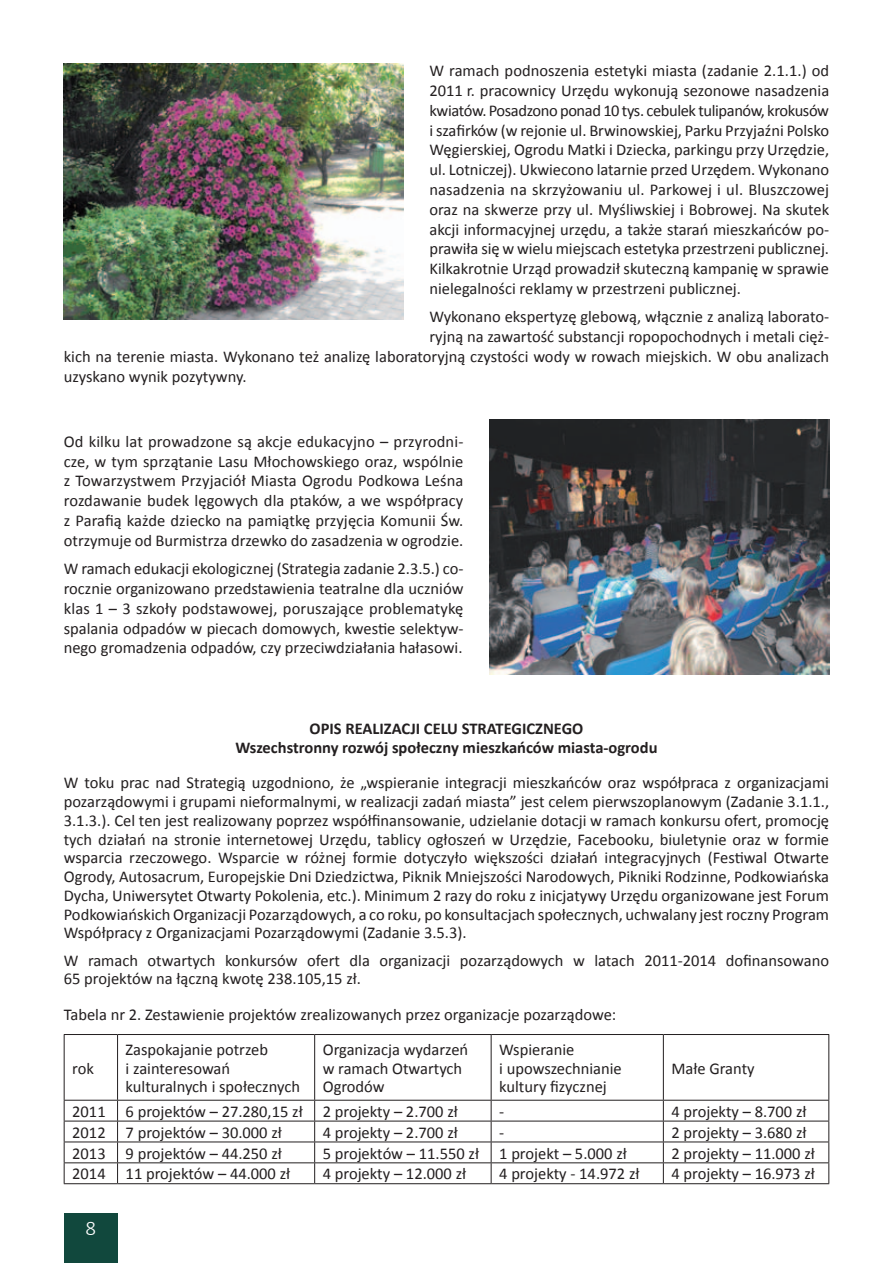
<style>
.page{position:relative;width:893px;height:1263px;background:#fff}
.page>*{position:absolute;margin:0;border:0;box-sizing:border-box;transform-origin:0 0}
.t1{font:300 21px "Calibri";color:#fff}
.t2{font:16.5px/19.8px "Calibri";color:#231f20;text-align:justify}
.t3{font:700 16.5px/18.8px "Calibri";color:#231f20;text-align:center}
</style>
<div class="page">
<div style="left:64px;top:1213px;width:54px;height:50px;background:#11483d"></div>
<hr style="left:64px;top:1034px;width:54px;height:1px;background:#231f20">
<hr style="left:64px;top:1035px;width:1px;height:65px;background:#231f20">
<hr style="left:118px;top:1034px;width:197px;height:1px;background:#231f20">
<hr style="left:117px;top:1035px;width:1px;height:65px;background:#231f20">
<hr style="left:315px;top:1034px;width:176px;height:1px;background:#231f20">
<hr style="left:314px;top:1035px;width:1px;height:65px;background:#231f20">
<hr style="left:491px;top:1034px;width:172px;height:1px;background:#231f20">
<hr style="left:491px;top:1035px;width:1px;height:65px;background:#231f20">
<hr style="left:663px;top:1034px;width:166px;height:1px;background:#231f20">
<hr style="left:663px;top:1035px;width:1px;height:65px;background:#231f20">
<hr style="left:828px;top:1035px;width:1px;height:65px;background:#231f20">
<hr style="left:64px;top:1100px;width:54px;height:1px;background:#231f20">
<hr style="left:118px;top:1100px;width:197px;height:1px;background:#231f20">
<hr style="left:315px;top:1100px;width:176px;height:1px;background:#231f20">
<hr style="left:491px;top:1100px;width:172px;height:1px;background:#231f20">
<hr style="left:663px;top:1100px;width:166px;height:1px;background:#231f20">
<hr style="left:64px;top:1121px;width:54px;height:1px;background:#231f20">
<hr style="left:118px;top:1121px;width:197px;height:1px;background:#231f20">
<hr style="left:315px;top:1121px;width:176px;height:1px;background:#231f20">
<hr style="left:491px;top:1121px;width:172px;height:1px;background:#231f20">
<hr style="left:663px;top:1121px;width:166px;height:1px;background:#231f20">
<hr style="left:64px;top:1141px;width:54px;height:1px;background:#231f20">
<hr style="left:118px;top:1141px;width:197px;height:1px;background:#231f20">
<hr style="left:315px;top:1141px;width:176px;height:1px;background:#231f20">
<hr style="left:491px;top:1141px;width:172px;height:1px;background:#231f20">
<hr style="left:663px;top:1141px;width:166px;height:1px;background:#231f20">
<hr style="left:64px;top:1162px;width:54px;height:1px;background:#231f20">
<svg style="left:64px;top:1100px;width:1px;height:83px"></svg>
<hr style="left:118px;top:1162px;width:197px;height:1px;background:#231f20">
<svg style="left:117px;top:1100px;width:1px;height:83px"></svg>
<hr style="left:315px;top:1162px;width:176px;height:1px;background:#231f20">
<svg style="left:314px;top:1100px;width:1px;height:83px"></svg>
<hr style="left:491px;top:1162px;width:172px;height:1px;background:#231f20">
<svg style="left:491px;top:1100px;width:1px;height:83px"></svg>
<hr style="left:663px;top:1162px;width:166px;height:1px;background:#231f20">
<svg style="left:663px;top:1100px;width:1px;height:83px"></svg>
<svg style="left:828px;top:1100px;width:1px;height:83px"></svg>
<hr style="left:64px;top:1183px;width:54px;height:1px;background:#231f20">
<hr style="left:118px;top:1183px;width:197px;height:1px;background:#231f20">
<hr style="left:315px;top:1183px;width:176px;height:1px;background:#231f20">
<hr style="left:491px;top:1183px;width:172px;height:1px;background:#231f20">
<hr style="left:663px;top:1183px;width:166px;height:1px;background:#231f20">
<img style="left:64px;top:64px;width:340px;height:255px">
<img style="left:489px;top:420px;width:340px;height:255px">
<p class="t2" style="left:429px;top:61px;width:401px">W ramach podnoszenia estetyki miasta (zadanie 2.1.1.) od 2011 r. pracownicy Urzędu wykonują sezonowe nasadzenia kwiatów. Posadzono ponad 10 tys. cebulek tulipanów, krokusów i szafirków (w rejonie ul. Brwinowskiej, Parku Przyjaźni Polsko Węgierskiej, Ogrodu Matki i Dziecka, parkingu przy Urzędzie, ul. Lotniczej). Ukwiecono latarnie przed Urzędem. Wykonano nasadzenia na skrzyżowaniu ul. Parkowej i ul. Bluszczowej oraz na skwerze przy ul. Myśliwskiej i Bobrowej. Na skutek akcji informacyjnej urzędu, a także starań mieszkańców po&shy;prawiła się w wielu miejscach estetyka przestrzeni publicznej.<br>Kilkakrotnie Urząd prowadził skuteczną kampanię w sprawie nielegalności reklamy w przestrzeni publicznej.</p>
<p class="t2" style="left:429px;top:307px;width:401px">Wykonano ekspertyzę glebową, włącznie z analizą laborato-</p>
<p class="t2" style="left:429px;top:327px;width:401px">ryjną na zawartość substancji ropopochodnych i metali cięż-</p>
<p class="t2" style="left:64px;top:347px;width:767px">kich na terenie miasta. Wykonano też analizę laboratoryjną czystości wody w rowach miejskich. W obu analizach</p>
<p class="t2" style="left:64px;top:366px;width:184px">uzyskano wynik pozytywny.</p>
<p class="t2" style="left:64px;top:431px;width:401px">Od kilku lat prowadzone są akcje edukacyjno – przyrodni&shy;cze, w tym sprzątanie Lasu Młochowskiego oraz, wspólnie z Towarzystwem Przyjaciół Miasta Ogrodu Podkowa Leśna rozdawanie budek lęgowych dla ptaków, a we współpracy z Parafią każde dziecko na pamiątkę przyjęcia Komunii Św. otrzymuje od Burmistrza drzewko do zasadzenia w ogrodzie.</p>
<p class="t2" style="left:64px;top:559px;width:401px">W ramach edukacji ekologicznej (Strategia zadanie 2.3.5.) co&shy;rocznie organizowano przedstawienia teatralne dla uczniów klas 1 – 3 szkoły podstawowej, poruszające problematykę spalania odpadów w piecach domowych, kwestie selektyw&shy;nego gromadzenia odpadów, czy przeciwdziałania hałasowi.</p>
<p class="t3" style="left:235px;top:719px;width:424px">OPIS REALIZACJI CELU STRATEGICZNEGO<br>Wszechstronny rozwój społeczny mieszkańców miasta-ogrodu</p>
<p class="t2" style="left:64px;top:774px;width:767px;line-height:18.8px">W toku prac nad Strategią uzgodniono, że „wspieranie integracji mieszkańców oraz współpraca z organizacjami pozarządowymi i grupami nieformalnymi, w realizacji zadań miasta” jest celem pierwszoplanowym (Zadanie 3.1.1., 3.1.3.). Cel ten jest realizowany poprzez współfinansowanie, udzielanie dotacji w ramach konkursu ofert, promocję tych działań na stronie internetowej Urzędu, tablicy ogłoszeń w Urzędzie, Facebooku, biuletynie oraz w formie wsparcia rzeczowego. Wsparcie w różnej formie dotyczyło większości działań integracyjnych (Festiwal Otwarte Ogrody, Autosacrum, Europejskie Dni Dziedzictwa, Piknik Mniejszości Narodowych, Pikniki Rodzinne, Podkowiańska Dycha, Uniwersytet Otwarty Pokolenia, etc.). Minimum 2 razy do roku z inicjatywy Urzędu organizowane jest Forum Podkowiańskich Organizacji Pozarządowych, a co roku, po konsultacjach społecznych, uchwalany jest roczny Program Współpracy z Organizacjami Pozarządowymi (Zadanie 3.5.3).</p>
<p class="t2" style="left:64px;top:951px;width:767px;line-height:18.8px">W ramach otwartych konkursów ofert dla organizacji pozarządowych w latach 2011-2014 dofinansowano<br>65 projektów na łączną kwotę 238.105,15 zł.</p>
<p class="t2" style="left:64px;top:1004px;width:554px">Tabela nr 2. Zestawienie projektów zrealizowanych przez organizacje pozarządowe:</p>
<p class="t2" style="left:72px;top:1058px;width:23px">rok</p>
<p class="t2" style="left:126px;top:1041px;width:176px;line-height:18.1px;text-align:left">Zaspokajanie potrzeb<br>i zainteresowań kulturalnych i społecznych</p>
<p class="t2" style="left:323px;top:1041px;width:147px;line-height:18.1px;text-align:left">Organizacja wydarzeń w ramach Otwartych<br>Ogrodów</p>
<p class="t2" style="left:499px;top:1041px;width:124px;line-height:18.1px;text-align:left">Wspieranie<br>i upowszechnianie kultury fizycznej</p>
<p class="t2" style="left:671px;top:1058px;width:85px">Małe Granty</p>
<p class="t2" style="left:72px;top:1101px;width:387px">2011 6 projektów – 27.280,15 zł 2 projekty – 2.700 zł</p>
<p class="t2" style="left:499px;top:1101px;width:7px">-</p>
<p class="t2" style="left:671px;top:1101px;width:137px">4 projekty – 8.700 zł</p>
<p class="t2" style="left:72px;top:1122px;width:211px">2012 7 projektów – 30.000 zł</p>
<p class="t2" style="left:323px;top:1122px;width:137px">4 projekty – 2.700 zł</p>
<p class="t2" style="left:499px;top:1122px;width:7px">-</p>
<p class="t2" style="left:671px;top:1122px;width:137px">2 projekty – 3.680 zł</p>
<p class="t2" style="left:72px;top:1143px;width:211px">2013 9 projektów – 44.250 zł</p>
<p class="t2" style="left:323px;top:1143px;width:306px">5 projektów – 11.550 zł 1 projekt – 5.000 zł</p>
<p class="t2" style="left:671px;top:1143px;width:145px">2 projekty – 11.000 zł</p>
<p class="t2" style="left:72px;top:1164px;width:220px">2014 11 projektów – 44.000 zł</p>
<p class="t2" style="left:323px;top:1164px;width:145px">4 projekty – 12.000 zł</p>
<p class="t2" style="left:499px;top:1164px;width:142px">4 projekty - 14.972 zł</p>
<p class="t2" style="left:671px;top:1164px;width:145px">4 projekty – 16.973 zł</p>
<p class="t1" style="left:85px;top:1215px;width:12px">8</p>
</div>
